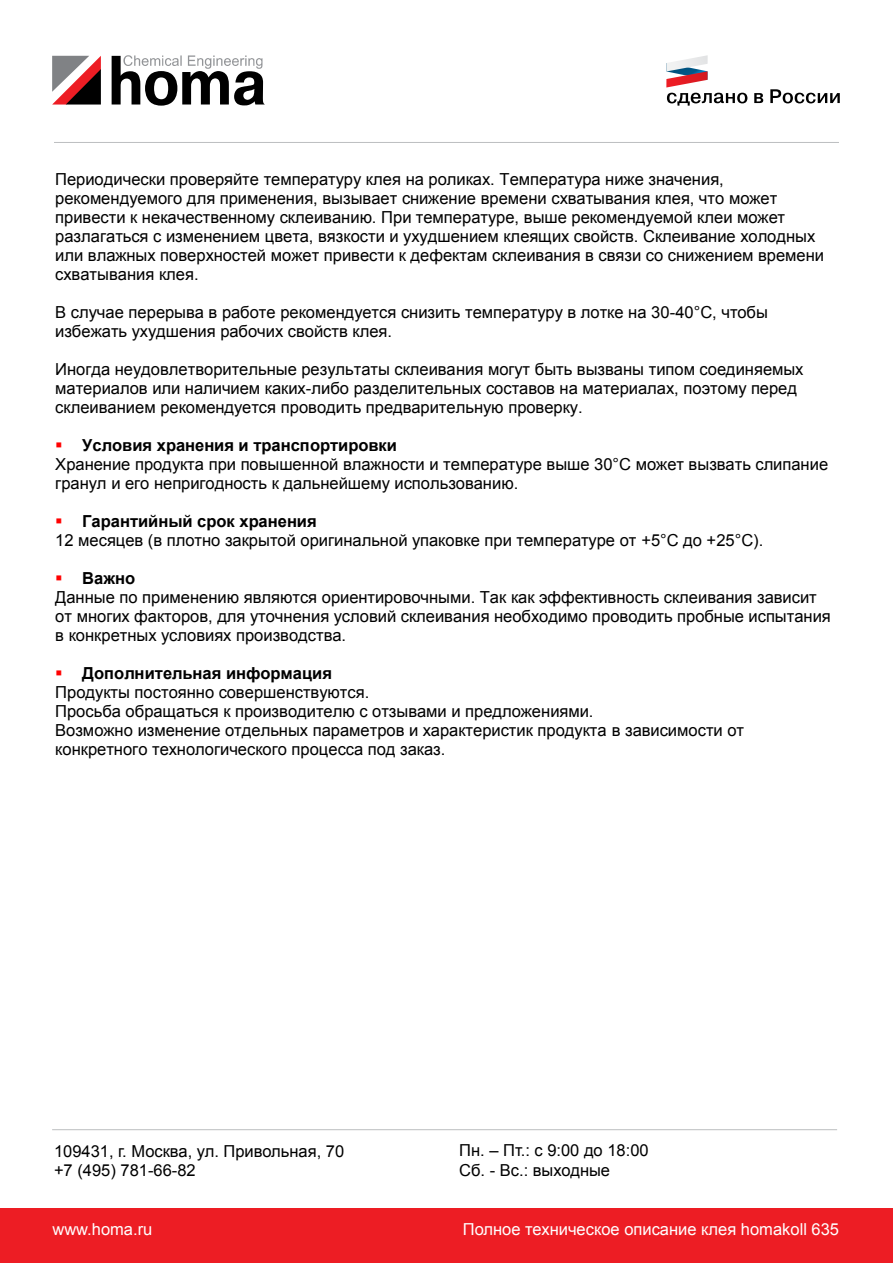
<style>
.page{position:relative;width:893px;height:1263px;background:#fff}
.page>*{position:absolute;margin:0;border:0;box-sizing:border-box;transform-origin:0 0}
.t1{font:16.5px/19px "Arial";color:#000}
.t2{font:16.5px/19.8px "Arial";color:#000}
.t3{font:16.5px "Arial";color:#fff}
.s1{font-style:inherit}
.s2{color:#f00}
.s3{font-weight:700}
</style>
<div class="page">
<svg style="left:52px;top:56px;width:49px;height:49px"></svg>
<svg style="left:112px;top:55px;width:153px;height:51px"></svg>
<svg style="left:666px;top:55px;width:81px;height:51px"></svg>
<svg style="left:754px;top:93px;width:9px;height:10px"></svg>
<svg style="left:770px;top:89px;width:70px;height:14px"></svg>
<div style="left:0;top:1209px;width:893px;height:54px;background:#ed1d24"></div>
<hr style="left:54px;top:142px;width:785px;height:1px;background:#bcbec0">
<hr style="left:52px;top:1129px;width:785px;height:1px;background:#bcbec0">
<p class="t1" style="left:55px;top:170px;width:770px">Периодически проверяйте температуру клея на роликах. Температура ниже значения, рекомендуемого для применения, вызывает снижение времени схватывания клея, что может привести к некачественному склеиванию. При температуре, выше рекомендуемой клеи может разлагаться с изменением цвета, вязкости и ухудшением клеящих свойств. Склеивание холодных или влажных поверхностей может привести к дефектам склеивания в связи со снижением времени схватывания клея.</p>
<p class="t1" style="left:55px;top:303px;width:714px">В случае перерыва в работе рекомендуется снизить температуру в лотке на 30<span class="s1">-</span>40°С, чтобы избежать ухудшения рабочих свойств клея.</p>
<p class="t1" style="left:55px;top:360px;width:750px">Иногда неудовлетворительные результаты склеивания могут быть вызваны типом соединяемых материалов или наличием каких<span class="s1">-</span>либо разделительных составов на материалах, поэтому перед склеиванием рекомендуется проводить предварительную проверку.</p>
<p class="t1" style="left:55px;top:436px;width:774px"><span class="s2">▪</span> <span class="s3">Условия хранения и транспортировки<br></span>Хранение продукта при повышенной влажности и температуре выше 30°С может вызвать слипание гранул и его непригодность к дальнейшему использованию.</p>
<p class="t1" style="left:55px;top:511px;width:710px"><span class="s2">▪</span> <span class="s3">Гарантийный срок хранения<br></span><span class="s1">12</span> месяцев (в плотно закрытой оригинальной упаковке при температуре от <span class="s1">+5</span>°С до +25°С<span class="s1">).</span></p>
<p class="t1" style="left:55px;top:569px;width:777px"><span class="s2">▪</span> <span class="s3">Важно<br></span>Данные по применению являются ориентировочными. Так как эффективность склеивания зависит от многих факторов, для уточнения условий склеивания необходимо проводить пробные испытания в конкретных условиях производства.</p>
<p class="t1" style="left:55px;top:663px;width:690px"><span class="s2">▪</span> <span class="s3">Дополнительная информация<br></span>Продукты постоянно совершенствуются.<br>Просьба обращаться к производителю с отзывами и предложениями.<br>Возможно изменение отдельных параметров и характеристик продукта в зависимости от конкретного технологического процесса под заказ.</p>
<p class="t2" style="left:54px;top:1141px;width:292px">109431, г. Москва, ул. Привольная, 70 +7 (495) 781-66-82</p>
<p class="t2" style="left:459px;top:1140px;width:191px">Пн. – Пт.: с 9:00 до 18:00<br>Сб. - Вс.: выходные</p>
<p class="t3" style="left:52px;top:1218px;width:101px">www.homa.ru</p>
<p class="t3" style="left:463px;top:1218px;width:378px">Полное техническое описание клея homakoll 635</p>
</div>
